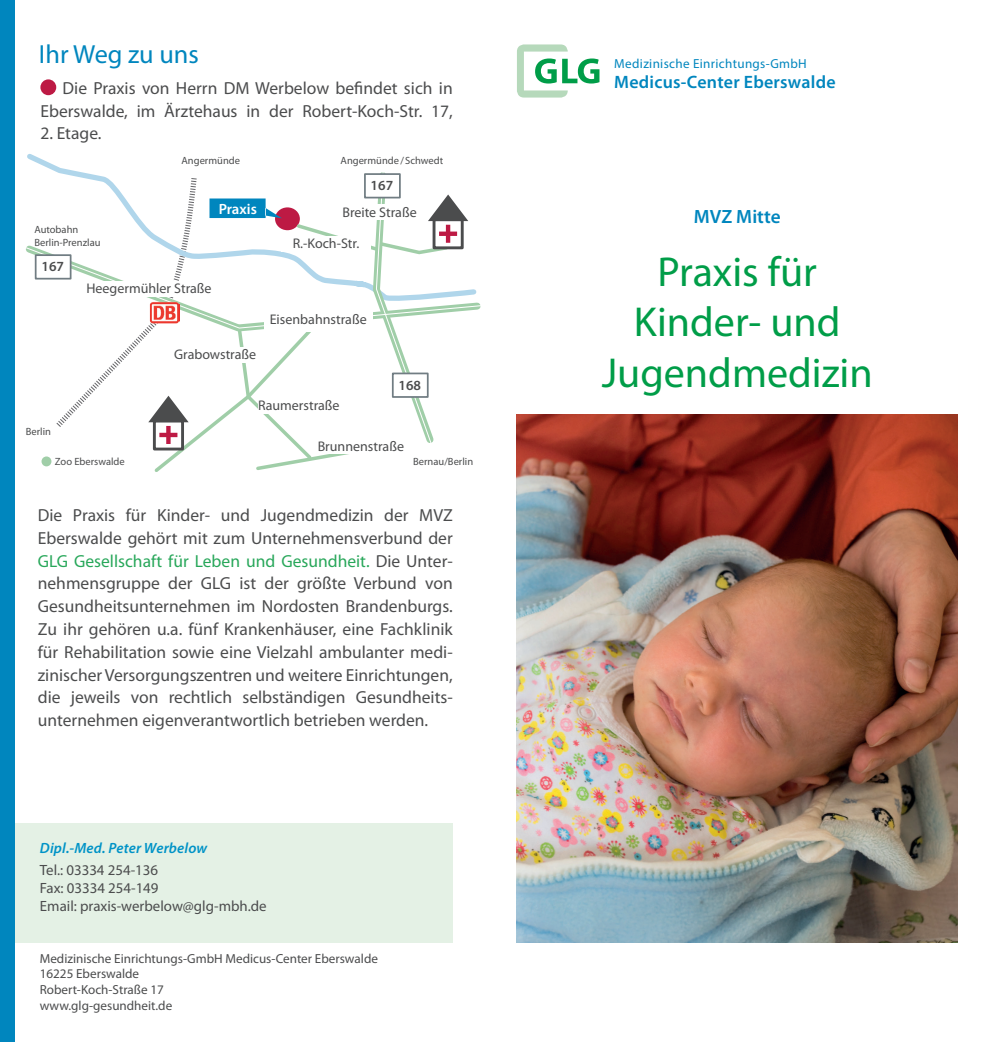
<style>
.page{position:relative;width:983px;height:1042px;background:#fff}
.page>*{position:absolute;margin:0;border:0;box-sizing:border-box;transform-origin:0 0}
.t1{font:42px/50.4px "Myriad Pro";color:#009d48;text-align:center}
.t2{font:26.25px "Myriad Pro";color:#0086be}
.t3{font:600 19.25px "Myriad Pro";color:#0086be}
.t4{font:600 17.85px "Myriad Pro";letter-spacing:.01em;color:#0086be}
.t5{font:17.5px/22.8px "Myriad Pro";color:#4b4c4d;text-align:right}
.t6{font:14.88px/17.8px "Myriad Pro";color:#4b4c4d}
.t7{font:italic 600 14.88px "Myriad Pro";letter-spacing:.01em;color:#0093c7}
.t8{font:600 14.88px "Myriad Pro";color:#fff}
.t9{font:14px "Myriad Pro";color:#4b4c4d}
.t10{font:600 14px "Myriad Pro";color:#4b4c4d}
.t11{font:13.12px/15.8px "Myriad Pro";color:#4b4c4d}
.t12{font:13.12px "Myriad Pro";letter-spacing:.025em;color:#0086be}
.t13{font:10.5px/12.6px "Myriad Pro";color:#4b4c4d}
.s1{color:#28a75a}
</style>
<div class="page">
<div style="left:4px;top:823px;width:448px;height:120px;background:#e4f1e5"></div>
<div style="left:0;top:0;width:15px;height:1042px;background:#0086be"></div>
<svg style="left:517px;top:44px;width:82px;height:54px"></svg>
<div style="left:40px;top:79px;width:16px;height:16px;background:#bd1a44;border-radius:50%"></div>
<svg style="left:26px;top:167px;width:455px;height:305px"></svg>
<img style="left:516px;top:415px;width:441px;height:528px">
<h2 class="t2" style="left:39px;top:38px;width:161px">Ihr Weg zu uns</h2>
<p class="t5" style="left:40px;top:76px;width:414px">Die Praxis von Herrn DM Werbelow befindet sich in<br>Eberswalde, im Ärztehaus in der Robert-Koch-Str. 17,</p>
<p class="t5" style="left:40px;top:122px;width:63px">2. Etage.</p>
<p class="t10" style="left:370px;top:177px;width:24px">167</p>
<p class="t13" style="left:181px;top:154px;width:60px">Angermünde</p>
<p class="t13" style="left:340px;top:154px;width:104px">Angermünde/ Schwedt</p>
<p class="t13" style="left:34px;top:223px;width:68px">Autobahn<br>Berlin-Prenzlau</p>
<p class="t10" style="left:41px;top:258px;width:24px">167</p>
<p class="t9" style="left:86px;top:280px;width:127px">Heegermühler Straße</p>
<p class="t8" style="left:219px;top:199px;width:40px">Praxis</p>
<p class="t9" style="left:174px;top:346px;width:83px">Grabowstraße</p>
<p class="t9" style="left:342px;top:203px;width:76px">Breite Straße</p>
<p class="t9" style="left:292px;top:235px;width:68px">R.-Koch-Str.</p>
<p class="t9" style="left:270px;top:311px;width:98px">Eisenbahnstraße</p>
<p class="t10" style="left:398px;top:376px;width:24px">168</p>
<p class="t13" style="left:26px;top:425px;width:27px">Berlin</p>
<p class="t13" style="left:55px;top:455px;width:71px">Zoo Eberswalde</p>
<p class="t9" style="left:258px;top:397px;width:83px">Raumerstraße</p>
<p class="t9" style="left:317px;top:437px;width:88px">Brunnenstraße</p>
<p class="t13" style="left:413px;top:455px;width:61px">Bernau/Berlin</p>
<p class="t5" style="left:38px;top:504px;width:416px;text-align:justify">Die Praxis für Kinder- und Jugendmedizin der MVZ Eberswalde gehört mit zum Unternehmensverbund der <span class="s1">GLG Gesellschaft für Leben und Gesundheit.</span> Die Unter&shy;nehmensgruppe der GLG ist der größte Verbund von Gesundheitsunternehmen im Nordosten Brandenburgs.<br>Zu ihr gehören u.a. fünf Krankenhäuser, eine Fachklinik für Rehabilitation sowie eine Vielzahl ambulanter medi&shy;zinischer Versorgungszentren und weitere Einrichtungen, die jeweils von rechtlich selbständigen Gesundheits&shy;unternehmen eigenverantwortlich betrieben werden.</p>
<p class="t7" style="left:40px;top:838px;width:169px">Dipl.-Med. Peter Werbelow</p>
<p class="t6" style="left:40px;top:861px;width:228px">Tel.: 03334 254-136<br>Fax: 03334 254-149<br>Email: praxis-werbelow@glg-mbh.de</p>
<p class="t11" style="left:40px;top:950px;width:340px">Medizinische Einrichtungs-GmbH Medicus-Center Eberswalde<br>16225 Eberswalde<br>Robert-Koch-Straße 17<br>www.glg-gesundheit.de</p>
<p class="t12" style="left:614px;top:56px;width:194px">Medizinische Einrichtungs-GmbH</p>
<p class="t4" style="left:614px;top:71px;width:223px">Medicus-Center Eberswalde</p>
<p class="t3" style="left:693px;top:204px;width:88px">MVZ Mitte</p>
<h1 class="t1" style="left:601px;top:246px;width:272px">Praxis für<br>Kinder- und<br>Jugendmedizin</h1>
</div>
